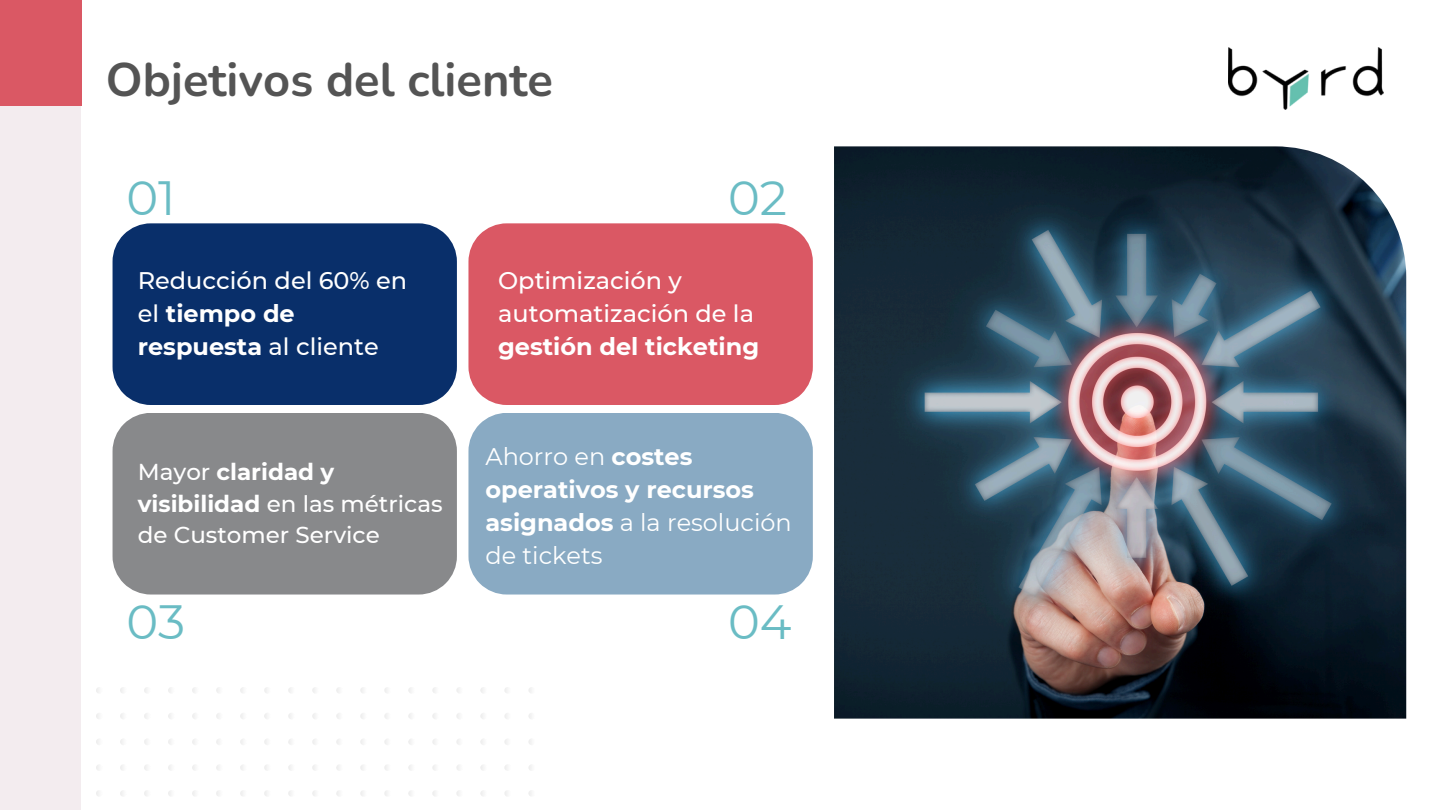
<style>
.page{position:relative;width:1440px;height:810px;background:#fff}
.page>*{position:absolute;margin:0;border:0;box-sizing:border-box;transform-origin:0 0}
.t1{font:48px "Montserrat";color:#6abcc4}
.t2{font:700 47px "Nunito";color:#545454}
.t3{font:500 24px/33px "Montserrat";color:#fff}
.t4{font:700 24px/33px "Montserrat";color:#fff}
.t5{font:500 23px/31.5px "Montserrat";color:#fff}
.s1{font-weight:700}
.s2{font-weight:400}
</style>
<div class="page">
<div style="left:0;top:87px;width:81px;height:723px;background:#f3ecef"></div>
<div style="left:0;top:0;width:82px;height:106px;background:#da5864"></div>
<img style="left:1228px;top:47px;width:156px;height:63px">
<img style="left:834px;top:146px;width:572px;height:573px">
<div style="left:113px;top:223px;width:344px;height:182px;background:#092f6a"></div>
<div style="left:113px;top:413px;width:344px;height:182px;background:#88898b"></div>
<div style="left:468px;top:223px;width:345px;height:182px;background:#da5864"></div>
<div style="left:468px;top:413px;width:345px;height:182px;background:#89aac3"></div>
<h2 class="t2" style="left:106px;top:49px;width:449px">Objetivos del cliente</h2>
<p class="t1" style="left:127px;top:168px;width:51px">01</p>
<p class="t1" style="left:728px;top:168px;width:61px">02</p>
<p class="t3" style="left:138px;top:264px;width:271px">Reducción del 60% en el <span class="s1">tiempo de respuesta</span> al cliente</p>
<p class="t5" style="left:138px;top:456px;width:306px">Mayor <span class="s1">claridad y visibilidad</span> en las métricas de Customer Service</p>
<h2 class="t3" style="left:498px;top:264px;width:262px">Optimización y automatización de la <span class="s1">gestión del ticketing</span></h2>
<p class="t4" style="left:485px;top:439px;width:308px"><span class="s2">Ahorro en</span> costes operativos y recursos asignados <span class="s2">a la resolución de tickets</span></p>
<p class="t1" style="left:127px;top:593px;width:60px">03</p>
<p class="t1" style="left:728px;top:593px;width:65px">04</p>
</div>
